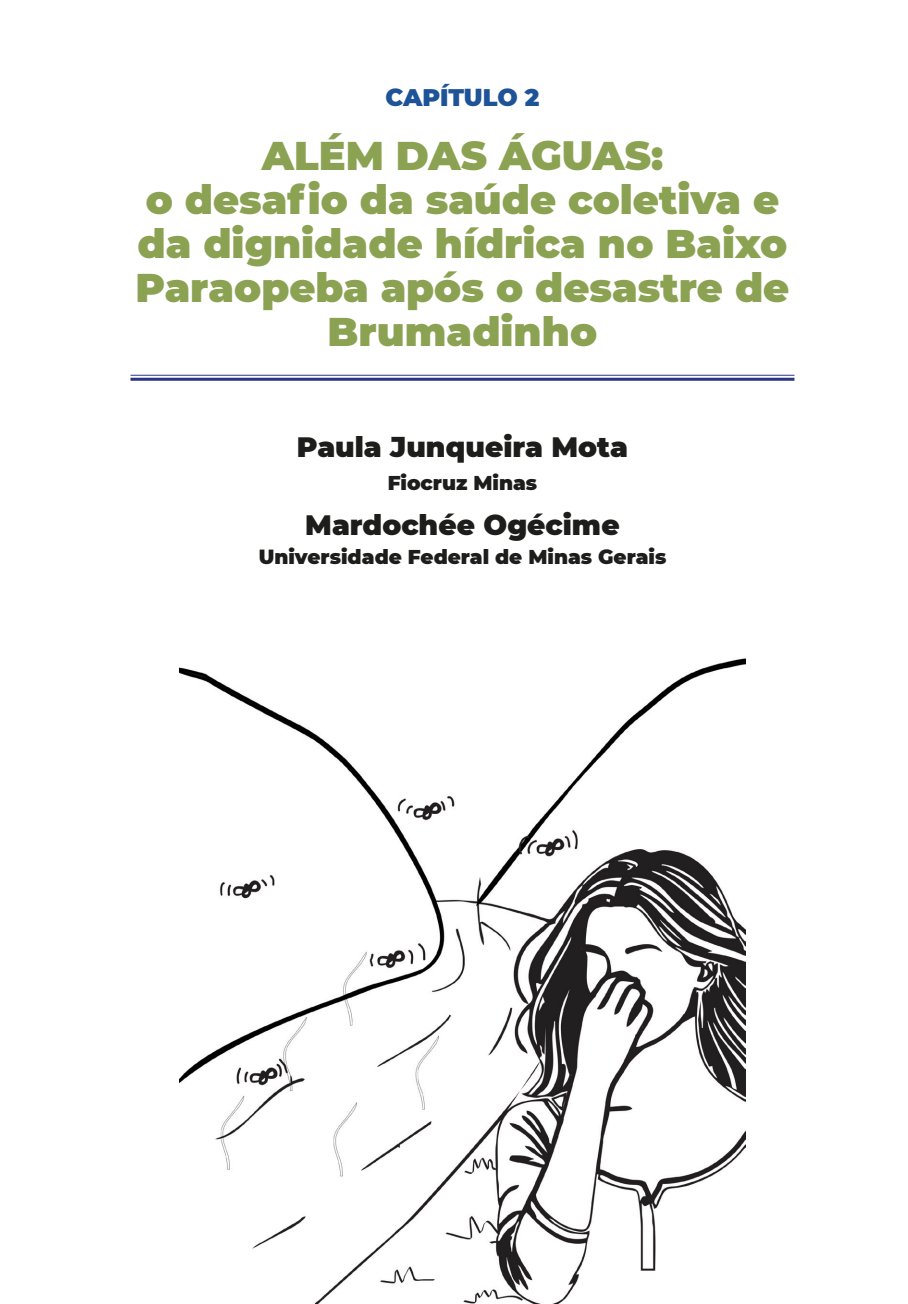
<style>
.page{position:relative;width:908px;height:1304px;background:#fff}
.page>*{position:absolute;margin:0;border:0;box-sizing:border-box;transform-origin:0 0}
.t1{font:900 40px/44px "Montserrat";color:#8ca253;text-align:center}
.t2{font:900 28px "Montserrat";color:#1d1d1b}
.t3{font:900 24px "Montserrat";letter-spacing:-.01em;color:#1e5398}
.t4{font:900 20px "Montserrat";color:#1d1d1b}
</style>
<div class="page">
<img style="left:179px;top:658px;width:566px;height:646px">
<hr style="left:130px;top:375px;width:664px;height:1px;background:#283583">
<hr style="left:130px;top:378px;width:664px;height:3px;background:#283583">
<p class="t3" style="left:385px;top:80px;width:155px">CAPÍTULO 2</p>
<p class="t1" style="left:135px;top:132px;width:655px">ALÉM DAS ÁGUAS:<br>o desafio da saúde coletiva e da dignidade hídrica no Baixo<br>Paraopeba após o desastre de<br>Brumadinho</p>
<p class="t2" style="left:297px;top:426px;width:332px">Paula Junqueira Mota</p>
<p class="t4" style="left:387px;top:468px;width:151px">Fiocruz Minas</p>
<p class="t2" style="left:305px;top:504px;width:316px">Mardochée Ogécime</p>
<p class="t4" style="left:258px;top:542px;width:409px">Universidade Federal de Minas Gerais</p>
</div>
